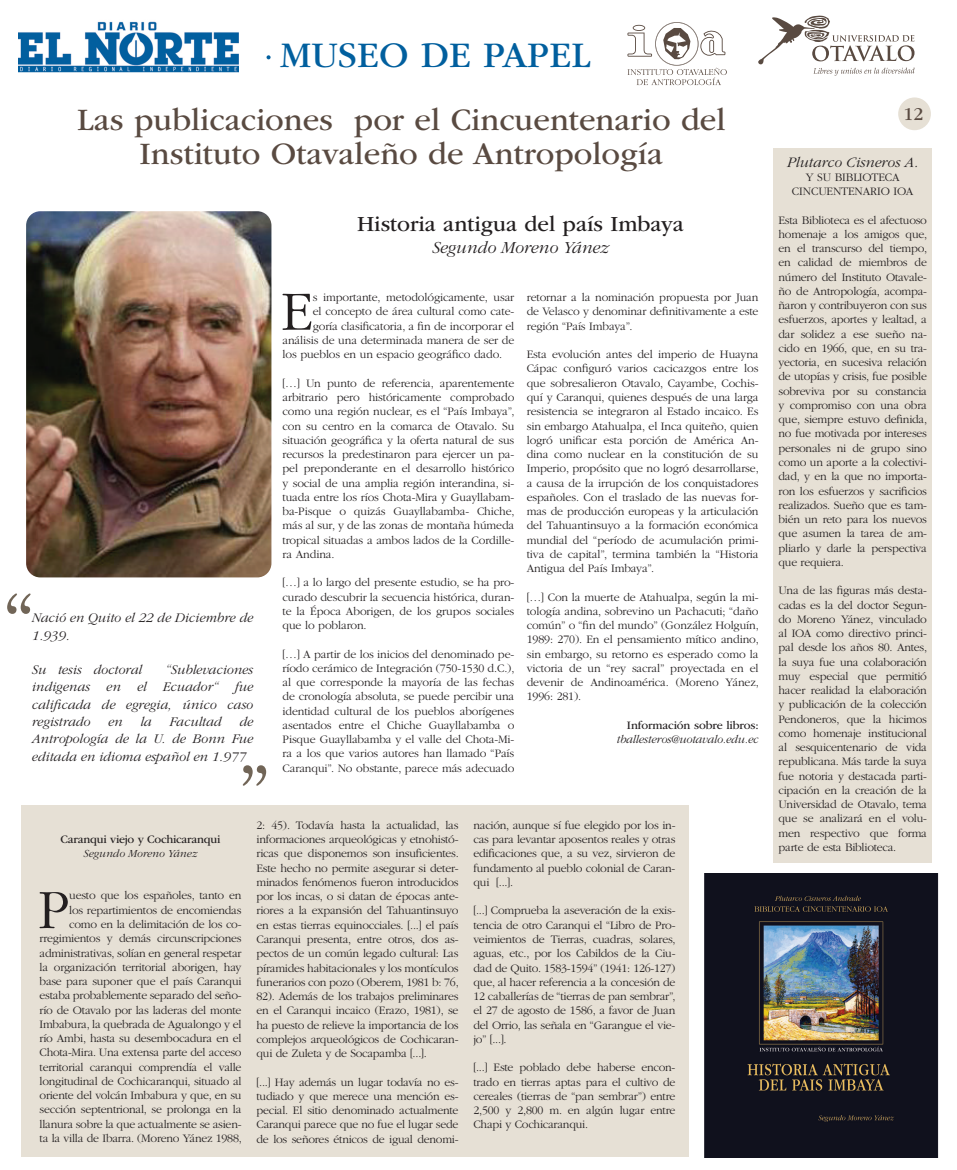
<style>
.page{position:relative;width:957px;height:1170px;background:#fff}
.page>*{position:absolute;margin:0;border:0;box-sizing:border-box;transform-origin:0 0}
.t1{font:80px "ITC Garamond Std";color:#716557}
.t2{font:300 57.62px "ITC Garamond Std";color:#231f20}
.t3{font:37.5px "ITC Garamond Std";color:#015f9e}
.t4{font:32.5px/33.8px "ITC Garamond Std";color:#594a41;text-align:center}
.t5{font:22.5px "ITC Garamond Std";color:#231f20}
.t6{font:18.75px "ITC Garamond Std";color:#594a41}
.t7{font:italic 300 17.5px "ITC Garamond Std";color:#231f20}
.t8{font:italic 300 15px "ITC Garamond Std";color:#231f20}
.t9{font:italic 300 13.75px/17.2px "ITC Garamond Std";color:#231f20;text-align:justify}
.t10{font:300 11.88px/14.2px "ITC Garamond Std";letter-spacing:-.02em;color:#231f20;text-align:justify}
.t11{font:11.88px "ITC Garamond Std";letter-spacing:-.02em;color:#231f20}
.t12{font:italic 300 11.88px "ITC Garamond Std";letter-spacing:-.01em;color:#231f20}
.t13{font:italic 300 11.25px "ITC Garamond Std";color:#231f20}
</style>
<div class="page">
<div style="left:22px;top:805px;width:667px;height:351px;background:#e6e0d5"></div>
<img style="left:704px;top:873px;width:235px;height:284px">
<img style="left:26px;top:211px;width:245px;height:366px">
<svg style="left:627px;top:22px;width:100px;height:63px"></svg>
<svg style="left:758px;top:15px;width:156px;height:61px"></svg>
<img style="left:19px;top:21px;width:219px;height:52px">
<svg style="left:266px;top:55px;width:5px;height:4px"></svg>
<div style="left:898px;top:97px;width:33px;height:33px;background:#e6e0d5;border-radius:50%"></div>
<div style="left:773px;top:148px;width:159px;height:715px;background:#e6e0d5"></div>
<h3 class="t3" style="left:280px;top:34px;width:312px">MUSEO DE PAPEL</h3>
<h3 class="t4" style="left:77px;top:103px;width:650px">Las publicaciones por el Cincuentenario del<br>Instituto Otavaleño de Antropología</h3>
<h1 class="t1" style="left:2px;top:579px;width:34px">“</h1>
<p class="t9" style="left:32px;top:609px;width:223px">Nació en Quito el 22 de Diciembre de<br>1.939.</p>
<p class="t9" style="left:32px;top:661px;width:112px">Su tesis doctoral</p>
<p class="t9" style="left:32px;top:661px;width:223px;text-indent:133px">“Sublevaciones indigenas en el Ecuador“ fue calificada de egregia, único caso registrado</p>
<p class="t9" style="left:32px;top:713px;width:223px;text-indent:208px">de Antropología de la U. de Bonn Fue editada en idioma español en 1.977</p>
<p class="t9" style="left:108px;top:713px;width:16px">en</p>
<p class="t9" style="left:140px;top:713px;width:13px">la</p>
<p class="t9" style="left:169px;top:713px;width:54px">Facultad</p>
<h1 class="t1" style="left:271px;top:800px;width:34px;rotate:-180deg">“</h1>
<h3 class="t5" style="left:357px;top:212px;width:328px">Historia antigua del país Imbaya</h3>
<h3 class="t7" style="left:432px;top:237px;width:178px">Segundo Moreno Yánez</h3>
<h2 class="t2" style="left:281px;top:280px;width:34px">E</h2>
<p class="t10" style="left:313px;top:290px;width:203px">s importante, metodológicamente, usar</p>
<p class="t10" style="left:313px;top:305px;width:203px">el concepto de área cultural como cate-</p>
<p class="t10" style="left:313px;top:319px;width:203px">goría clasificatoria, a fin de incorporar el</p>
<p class="t10" style="left:282px;top:333px;width:233px">análisis de una determinada manera de ser de</p>
<p class="t10" style="left:282px;top:347px;width:221px">los pueblos en un espacio geográfico dado.</p>
<p class="t10" style="left:282px;top:376px;width:234px">[…] Un punto de referencia, aparentemente arbitrario pero históricamente comprobado como una región nuclear, es el “País Imbaya”, con su centro en la comarca de Otavalo. Su situación geográfica y la oferta natural de sus recursos la predestinaron para ejercer un pa&shy;pel preponderante en el desarrollo histórico y social de una amplia región interandina, si&shy;tuada entre los ríos Chota-Mira y Guayllabam&shy;ba-Pisque o quizás Guayllabamba- Chiche, más al sur, y de las zonas de montaña húmeda tropical situadas a ambos lados de la Cordille&shy;ra Andina.</p>
<p class="t10" style="left:282px;top:575px;width:233px">[…] a lo largo del presente estudio, se ha pro&shy;curado descubrir la secuencia histórica, duran&shy;te la Época Aborigen, de los grupos sociales que lo poblaron.</p>
<p class="t10" style="left:282px;top:647px;width:233px">[…] A partir de los inicios del denominado pe&shy;ríodo cerámico de Integración (750-1530 d.C.), al que corresponde la mayoría de las fechas de cronología absoluta, se puede percibir una identidad cultural de los pueblos aborígenes asentados entre el Chiche Guayllabamba o Pisque Guayllabamba y el valle del Chota-Mi&shy;ra a los que varios autores han llamado “País Caranqui”. No obstante, parece más adecuado</p>
<p class="t10" style="left:527px;top:290px;width:233px">retornar a la nominación propuesta por Juan de Velasco y denominar definitivamente a este región “País Imbaya”.</p>
<p class="t10" style="left:527px;top:347px;width:233px">Esta evolución antes del imperio de Huayna Cápac configuró varios cacicazgos entre los que sobresalieron Otavalo, Cayambe, Cochis&shy;quí y Caranqui, quienes después de una larga resistencia se integraron al Estado incaico. Es sin embargo Atahualpa, el Inca quiteño, quien logró unificar esta porción de América An&shy;dina como nuclear en la constitución de su Imperio, propósito que no logró desarrollarse, a causa de la irrupción de los conquistadores españoles. Con el traslado de las nuevas for&shy;mas de producción europeas y la articulación del Tahuantinsuyo a la formación económica mundial del “período de acumulación primi&shy;tiva de capital”, termina también la “Historia Antigua del País Imbaya”.</p>
<p class="t10" style="left:527px;top:590px;width:234px">[…] Con la muerte de Atahualpa, según la mi&shy;tología andina, sobrevino un Pachacuti; “daño común” o “fin del mundo” (González Holguín, 1989: 270). En el pensamiento mítico andino, sin embargo, su retorno es esperado como la victoria de un “rey sacral” proyectada en el devenir de Andinoamérica. (Moreno Yánez, 1996: 281).</p>
<p class="t11" style="left:627px;top:718px;width:133px">Información sobre libros:</p>
<p class="t12" style="left:617px;top:733px;width:143px">tballesteros@uotavalo.edu.ec</p>
<p class="t11" style="left:61px;top:832px;width:161px">Caranqui viejo y Cochicaranqui</p>
<p class="t13" style="left:84px;top:847px;width:115px">Segundo Moreno Yánez</p>
<h2 class="t2" style="left:38px;top:878px;width:34px">P</h2>
<p class="t10" style="left:40px;top:888px;width:204px;text-align:right">uesto que los españoles, tanto en<br>los repartimientos de encomiendas como en la delimitación de los co&shy;rregimientos y demás circunscripciones administrativas, solían en general respetar la organización territorial aborigen, hay base para suponer que el país Caranqui estaba probablemente separado del seño&shy;río de Otavalo por las laderas del monte Imbabura, la quebrada de Agualongo y el río Ambi, hasta su desembocadura en el Chota-Mira. Una extensa parte del acceso territorial caranqui comprendía el valle longitudinal de Cochicaranqui, situado al oriente del volcán Imbabura y que, en su sección septentrional, se prolonga en la llanura sobre la que actualmente se asien&shy;ta la villa de Ibarra. (Moreno Yánez 1988,</p>
<p class="t10" style="left:256px;top:818px;width:204px">2: 45). Todavía hasta la actualidad, las informaciones arqueológicas y etnohistó&shy;ricas que disponemos son insuficientes.<br>Este hecho no permite asegurar si deter&shy;minados fenómenos fueron introducidos por los incas, o si datan de épocas ante&shy;riores a la expansión del Tahuantinsuyo en estas tierras equinocciales. [...] el país Caranqui presenta, entre otros, dos as&shy;pectos de un común legado cultural: Las píramides habitacionales y los montículos funerarios con pozo (Oberem, 1981 b: 76, 82). Además de los trabajos preliminares en el Caranqui incaico (Erazo, 1981), se ha puesto de relieve la importancia de los complejos arqueológicos de Cochicaran&shy;qui de Zuleta y de Socapamba [...].</p>
<p class="t10" style="left:256px;top:1074px;width:203px">[...] Hay además un lugar todavía no es&shy;tudiado y que merece una mención es&shy;pecial. El sitio denominado actualmente Caranqui parece que no fue el lugar sede de los señores étnicos de igual denomi-</p>
<p class="t10" style="left:473px;top:818px;width:203px">nación, aunque sí fue elegido por los in&shy;cas para levantar aposentos reales y otras edificaciones que, a su vez, sirvieron de fundamento al pueblo colonial de Caran&shy;qui [...].</p>
<p class="t10" style="left:473px;top:903px;width:204px">[...] Comprueba la aseveración de la exis&shy;tencia de otro Caranqui el “Libro de Pro&shy;veimientos de Tierras, cuadras, solares, aguas, etc., por los Cabildos de la Ciu&shy;dad de Quito. 1583-1594” (1941: 126-127) que, al hacer referencia a la concesión de 12 caballerías de “tierras de pan sembrar”, el 27 de agosto de 1586, a favor de Juan del Orrio, las señala en “Garangue el vie&shy;jo” [...].</p>
<p class="t10" style="left:473px;top:1060px;width:203px">[...] Este poblado debe haberse encon&shy;trado en tierras aptas para el cultivo de cereales (tierras de “pan sembrar”) entre 2,500 y 2,800 m. en algún lugar entre Chapi y Cochicaranqui.</p>
<h3 class="t6" style="left:903px;top:104px;width:21px">12</h3>
<p class="t8" style="left:787px;top:154px;width:133px">Plutarco Cisneros A.</p>
<p class="t10" style="left:792px;top:170px;width:123px;text-align:center">Y SU BIBLIOTECA<br>CINCUENTENARIO IOA</p>
<p class="t10" style="left:778px;top:213px;width:150px">Esta Biblioteca es el afectuoso homenaje a los amigos que, en el transcurso del tiempo, en calidad de miembros de número del Instituto Otavale&shy;ño de Antropología, acompa&shy;ñaron y contribuyeron con sus esfuerzos, aportes y lealtad, a dar solidez a ese sueño na&shy;cido en 1966, que, en su tra&shy;yectoria, en sucesiva relación de utopías y crisis, fue posible sobreviva por su constancia y compromiso con una obra que, siempre estuvo definida, no fue motivada por intereses personales ni de grupo sino como un aporte a la colectivi&shy;dad, y en la que no importa&shy;ron los esfuerzos y sacrificios realizados. Sueño que es tam&shy;bién un reto para los nuevos que asumen la tarea de am&shy;pliarlo y darle la perspectiva que requiera.</p>
<p class="t10" style="left:778px;top:583px;width:150px">Una de las figuras más desta&shy;cadas es la del doctor Segun&shy;do Moreno Yánez, vinculado al IOA como directivo princi&shy;pal desde los años 80. Antes, la suya fue una colaboración muy especial que permitió hacer realidad la elaboración y publicación de la colección Pendoneros, que la hicimos como homenaje institucional al sesquicentenario de vida republicana. Más tarde la suya fue notoria y destacada parti&shy;cipación en la creación de la Universidad de Otavalo, tema que se analizará en el volu&shy;men respectivo que forma parte de esta Biblioteca.</p>
</div>
